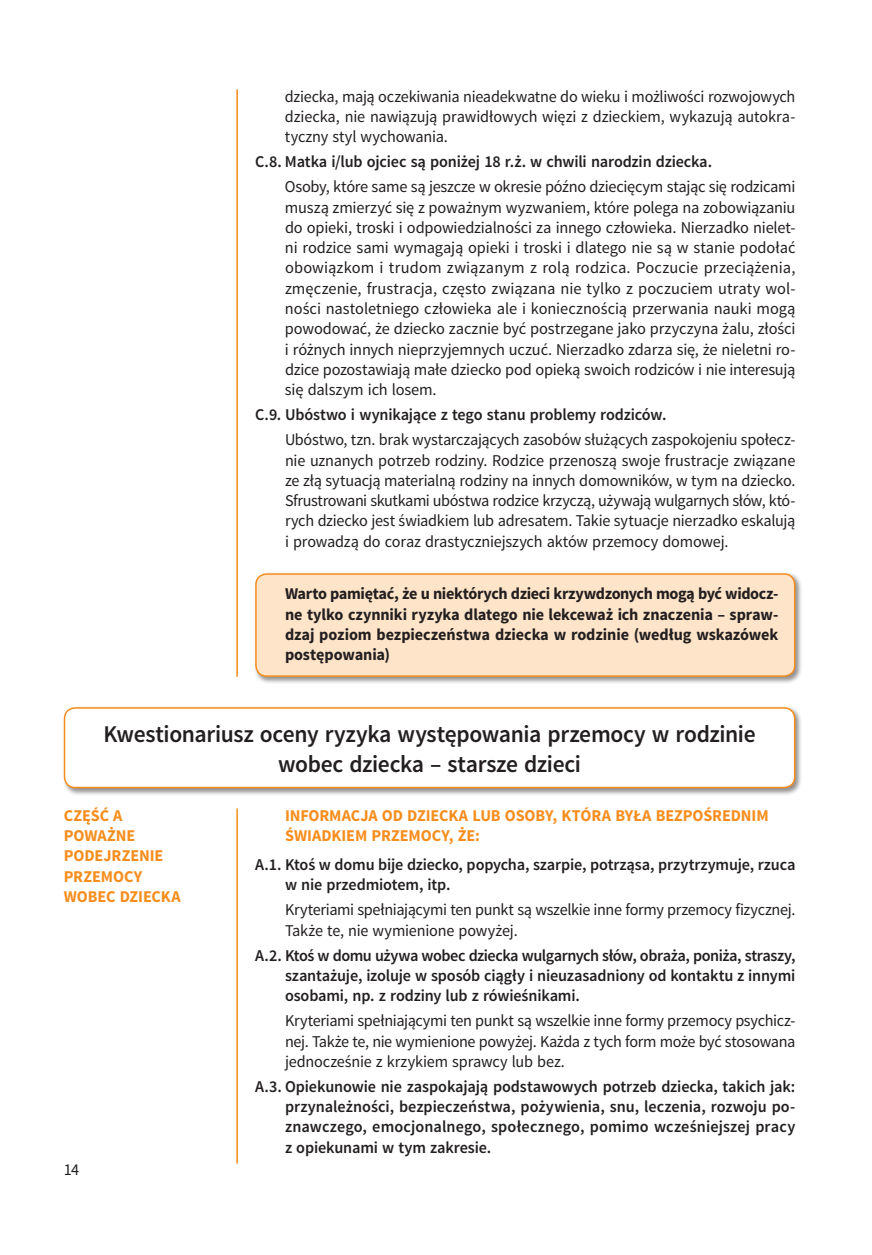
<style>
.page{position:relative;width:872px;height:1255px;background:#fff}
.page>*{position:absolute;margin:0;border:0;box-sizing:border-box;transform-origin:0 0}
.t1{font:600 24px/30px "Source Sans Pro";letter-spacing:-.015em;color:#231f20;text-align:center}
.t2{font:16.5px/20.2px "Source Sans Pro";letter-spacing:-.015em;color:#231f20;text-align:justify}
.t3{font:600 16.5px/20.2px "Source Sans Pro";letter-spacing:-.01em;color:#231f20;text-align:justify}
.t4{font:700 16.5px/20.2px "Source Sans Pro";letter-spacing:-.01em;color:#231f20;text-align:justify}
.t5{font:700 16.5px/20.2px "Source Sans Pro";letter-spacing:-.005em;color:#f68e1e}
</style>
<div class="page">
<div style="left:253px;top:571px;width:556px;height:120px;background:#231f20;opacity:.5"></div>
<div style="left:256px;top:574px;width:538px;height:102px;background:#fee5c9;border-radius:11px"></div>
<div style="left:255px;top:573px;width:540px;height:103px;border:2px solid #f68e1e;border-radius:11px"></div>
<hr style="left:236px;top:89px;width:2px;height:587px;background:#f68e1e">
<hr style="left:236px;top:808px;width:2px;height:355px;background:#f68e1e">
<div style="left:62px;top:705px;width:746px;height:96px;background:#231f20;opacity:.5"></div>
<div style="left:65px;top:708px;width:729px;height:79px;background:#fff;border-radius:11px"></div>
<div style="left:64px;top:707px;width:731px;height:81px;border:2px solid #f68e1e;border-radius:11px"></div>
<p class="t2" style="left:285px;top:86px;width:512px">dziecka, mają oczekiwania nieadekwatne do wieku i możliwości rozwojowych dziecka, nie nawiązują prawidłowych więzi z dzieckiem, wykazują autokra&shy;tyczny styl wychowania.</p>
<p class="t3" style="left:255px;top:152px;width:458px">C.8. Matka i/lub ojciec są poniżej 18 r.ż. w chwili narodzin dziecka.</p>
<p class="t2" style="left:285px;top:177px;width:512px">Osoby, które same są jeszcze w okresie późno dziecięcym stając się rodzicami muszą zmierzyć się z poważnym wyzwaniem, które polega na zobowiązaniu do opieki, troski i odpowiedzialności za innego człowieka. Nierzadko nielet&shy;ni rodzice sami wymagają opieki i troski i dlatego nie są w stanie podołać obowiązkom i trudom związanym z rolą rodzica. Poczucie przeciążenia, zmęczenie, frustracja, często związana nie tylko z poczuciem utraty wol&shy;ności nastoletniego człowieka ale i koniecznością przerwania nauki mogą powodować, że dziecko zacznie być postrzegane jako przyczyna żalu, złości i różnych innych nieprzyjemnych uczuć. Nierzadko zdarza się, że nieletni ro&shy;dzice pozostawiają małe dziecko pod opieką swoich rodziców i nie interesują się dalszym ich losem.</p>
<p class="t3" style="left:255px;top:405px;width:413px">C.9. Ubóstwo i wynikające z tego stanu problemy rodziców.</p>
<p class="t2" style="left:285px;top:430px;width:512px;text-align:left">Ubóstwo, tzn. brak wystarczających zasobów służących zaspokojeniu społecz&shy;nie uznanych potrzeb rodziny. Rodzice przenoszą swoje frustracje związane ze złą sytuacją materialną rodziny na innych domowników, w tym na dziecko.<br>Sfrustrowani skutkami ubóstwa rodzice krzyczą, używają wulgarnych słów, któ&shy;rych dziecko jest świadkiem lub adresatem. Takie sytuacje nierzadko eskalują i prowadzą do coraz drastyczniejszych aktów przemocy domowej.</p>
<p class="t4" style="left:285px;top:584px;width:495px">Warto pamiętać, że u niektórych dzieci krzywdzonych mogą być widocz&shy;ne tylko czynniki ryzyka dlatego nie lekceważ ich znaczenia – spraw&shy;dzaj poziom bezpieczeństwa dziecka w rodzinie (według wskazówek postępowania)</p>
<h1 class="t1" style="left:104px;top:719px;width:653px">Kwestionariusz oceny ryzyka występowania przemocy w rodzinie wobec dziecka – starsze dzieci</h1>
<p class="t5" style="left:64px;top:805px;width:118px">Część A<br>Poważne podejrzenie przemocy wobec dziecka</p>
<p class="t5" style="left:285px;top:805px;width:475px">INFO RMACJA oddziecka lub osoby, która była bezpośrednim świadki em przemocy, że:</p>
<p class="t3" style="left:285px;top:854px;width:512px;text-indent:-30px">A.1. Ktoś w domu bije dziecko, popycha, szarpie, potrząsa, przytrzymuje, rzuca w nie przedmiotem, itp.</p>
<p class="t2" style="left:285px;top:899px;width:510px">Kryteriami spełniającymi ten punkt są wszelkie inne formy przemocy fizycznej.<br>Także te, nie wymienione powyżej.</p>
<p class="t3" style="left:285px;top:945px;width:512px;text-indent:-30px">A.2. Ktoś w domu używa wobec dziecka wulgarnych słów, obraża, poniża, straszy, szantażuje, izoluje w sposób ciągły i nieuzasadniony od kontaktu z innymi osobami, np. z rodziny lub z rówieśnikami.</p>
<p class="t2" style="left:285px;top:1010px;width:512px">Kryteriami spełniającymi ten punkt są wszelkie inne formy przemocy psychicz&shy;nej. Także te, nie wymienione powyżej. Każda z tych form może być stosowana jednocześnie z krzykiem sprawcy lub bez.</p>
<p class="t3" style="left:285px;top:1076px;width:512px;text-indent:-30px">A.3. Opiekunowie nie zaspokajają podstawowych potrzeb dziecka, takich jak: przynależności, bezpieczeństwa, pożywienia, snu, leczenia, rozwoju po&shy;znawczego, emocjonalnego, społecznego, pomimo wcześniejszej pracy z opiekunami w tym zakresie.</p>
<p class="t2" style="left:64px;top:1159px;width:17px">14</p>
</div>
